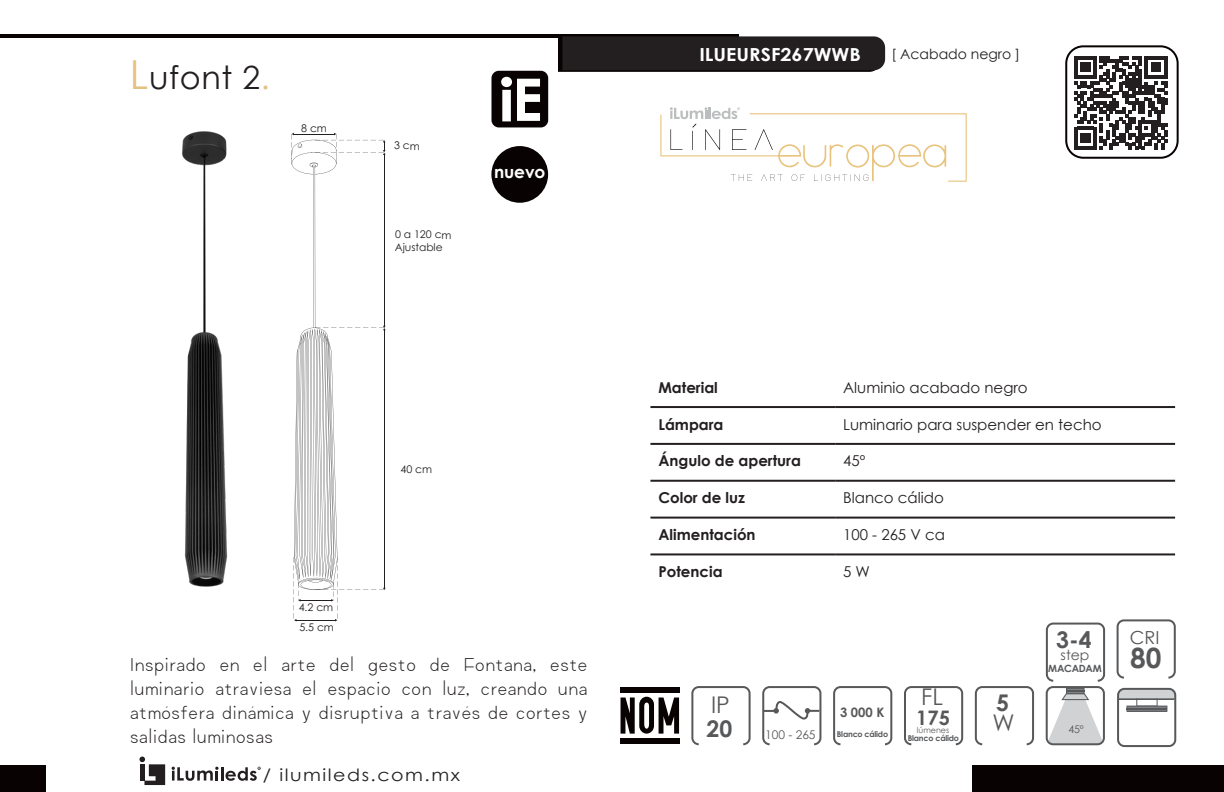
<style>
.page{position:relative;width:1224px;height:792px;background:#fff}
.page>*{position:absolute;margin:0;border:0;box-sizing:border-box;transform-origin:0 0}
.t1{font:32px "Century Gothic";letter-spacing:.02em;color:#231f20}
.t2{font:700 28px "Century Gothic";color:#57585a}
.t3{font:700 23px "Century Gothic";color:#57585a}
.t4{font:23px "Century Gothic";color:#57585a}
.t5{font:700 20px "Century Gothic";color:#57585a}
.t6{font:300 18px/24px "Regime";letter-spacing:.02em;color:#231f20;text-align:justify}
.t7{font:700 18px "Century Gothic";color:#fff;scale:1.1 1}
.t8{font:18px "Century Gothic";color:#57585a}
.t9{font:17px "Century Gothic";letter-spacing:.08em;color:#231f20;scale:1.12 1}
.t10{font:700 17px "Century Gothic";letter-spacing:-.01em;color:#fff}
.t11{font:15px "Century Gothic";color:#231f20}
.t12{font:700 15px "Century Gothic";color:#231f20}
.t13{font:14px "Century Gothic";color:#231f20}
.t14{font:14px "Century Gothic";color:#57585a}
.t15{font:700 13px "Century Gothic";color:#57585a}
.t16{font:12px "Century Gothic";color:#57585a}
.t17{font:10.6px/12.8px "Century Gothic Pro";color:#231f20}
.t18{font:10.6px "Century Gothic";color:#57585a}
.t19{font:700 10px "Century Gothic";letter-spacing:-.025em;color:#57585a}
.t20{font:700 8px "Century Gothic";letter-spacing:-.025em;color:#57585a}
.t21{font:8px "Century Gothic";color:#57585a}
.s1{font-size:40px;color:#e4c180}
.s2{color:#e4c180}
</style>
<div class="page">
<div style="left:1065px;top:45px;width:114px;height:114px;border:2px solid #080302;border-radius:17px"></div>
<hr style="left:1px;top:34px;width:738px;height:4px;background:#080302">
<div style="left:0;top:765px;width:46px;height:27px;background:#080302"></div>
<div style="left:972px;top:765px;width:252px;height:27px;background:#080302"></div>
<hr style="left:221px;top:767px;width:3px;height:14px;background:#231f20">
<svg style="left:226px;top:767px;width:35px;height:14px"></svg>
<svg style="left:172px;top:767px;width:47px;height:14px"></svg>
<svg style="left:139px;top:757px;width:26px;height:28px"></svg>
<hr style="left:140px;top:764px;width:4px;height:17px;background:#231f20">
<img style="left:182px;top:131px;width:46px;height:456px">
<svg style="left:558px;top:36px;width:327px;height:36px;background:#242021"></svg>
<hr style="left:650px;top:406px;width:185px;height:2px;background:#231f20">
<hr style="left:835px;top:406px;width:340px;height:2px;background:#231f20">
<hr style="left:650px;top:443px;width:185px;height:2px;background:#231f20">
<hr style="left:835px;top:443px;width:340px;height:2px;background:#231f20">
<hr style="left:650px;top:480px;width:185px;height:2px;background:#231f20">
<hr style="left:835px;top:480px;width:340px;height:2px;background:#231f20">
<hr style="left:650px;top:517px;width:185px;height:2px;background:#231f20">
<hr style="left:835px;top:517px;width:340px;height:2px;background:#231f20">
<hr style="left:650px;top:553px;width:185px;height:2px;background:#231f20">
<hr style="left:835px;top:553px;width:340px;height:2px;background:#231f20">
<div style="left:975px;top:686px;width:59px;height:59px;border:2px solid #57585a;border-radius:6px"></div>
<div style="left:904px;top:686px;width:59px;height:59px;border:2px solid #57585a;border-radius:6px"></div>
<div style="left:691px;top:686px;width:60px;height:59px;border:2px solid #57585a;border-radius:6px"></div>
<div style="left:762px;top:686px;width:59px;height:59px;border:2px solid #57585a;border-radius:6px"></div>
<svg style="left:762px;top:700px;width:59px;height:21px"></svg>
<div style="left:621px;top:688px;width:59px;height:5px;background:#080302"></div>
<div style="left:621px;top:738px;width:59px;height:6px;background:#080302"></div>
<svg style="left:621px;top:697px;width:58px;height:37px"></svg>
<div style="left:1117px;top:619px;width:59px;height:60px;border:2px solid #57585a;border-radius:6px"></div>
<div style="left:833px;top:686px;width:59px;height:59px;border:2px solid #57585a;border-radius:6px"></div>
<div style="left:492px;top:71px;width:56px;height:56px;background:#080302;border-radius:7px"></div>
<svg style="left:501px;top:77px;width:39px;height:44px"></svg>
<svg style="left:660px;top:107px;width:307px;height:75px"></svg>
<svg style="left:1049px;top:689px;width:53px;height:53px"></svg>
<div style="left:1046px;top:686px;width:59px;height:59px;border:2px solid #57585a;border-radius:6px"></div>
<div style="left:491px;top:146px;width:57px;height:57px;background:#080302;border-radius:50%"></div>
<svg style="left:1120px;top:691px;width:56px;height:21px"></svg>
<hr style="left:1127px;top:708px;width:40px;height:1px;background:#57585a">
<div style="left:1117px;top:688px;width:59px;height:59px;border:2px solid #57585a;border-radius:6px"></div>
<svg style="left:1074px;top:56px;width:93px;height:93px"></svg>
<div style="left:1046px;top:623px;width:59px;height:59px;border:2px solid #57585a;border-radius:6px"></div>
<svg style="left:291px;top:132px;width:95px;height:490px"></svg>
<p class="t1" style="left:130px;top:58px;width:142px"><span class="s1">L</span>ufont 2<span class="s2">.</span></p>
<p class="t17" style="left:395px;top:228px;width:58px;rotate:1deg">0 a 120 cm<br>Ajustable</p>
<p class="t10" style="left:494px;top:162px;width:52px">nuevo</p>
<p class="t17" style="left:299px;top:597px;width:37px;line-height:20.2px;rotate:1deg">4.2 cm<br>5.5 cm</p>
<p class="t17" style="left:401px;top:462px;width:33px;rotate:1deg">40 cm</p>
<p class="t6" style="left:130px;top:653px;width:459px">Inspirado en el arte del gesto de Fontana, este luminario atraviesa el espacio con luz, creando una atmósfera dinámica y disruptiva a través de cortes y salidas luminosas</p>
<p class="t9" style="left:263px;top:765px;width:178px">/ ilumileds.com.mx</p>
<p class="t7" style="left:699px;top:43px;width:148px">ILUEURSF267WWB</p>
<p class="t13" style="left:891px;top:45px;width:130px">[ Acabado negro ]</p>
<p class="t12" style="left:658px;top:378px;width:61px">Material</p>
<p class="t11" style="left:843px;top:378px;width:186px">Aluminio acabado negro</p>
<p class="t12" style="left:658px;top:415px;width:67px">Lámpara</p>
<p class="t11" style="left:843px;top:415px;width:260px">Luminario para suspender en techo</p>
<p class="t12" style="left:658px;top:452px;width:144px">Ángulo de apertura</p>
<p class="t11" style="left:843px;top:452px;width:24px">45º</p>
<p class="t12" style="left:658px;top:488px;width:88px">Color de luz</p>
<p class="t11" style="left:843px;top:489px;width:102px">Blanco cálido</p>
<p class="t12" style="left:658px;top:525px;width:99px">Alimentación</p>
<p class="t11" style="left:843px;top:526px;width:103px">100 - 265 V ca</p>
<p class="t12" style="left:658px;top:562px;width:66px">Potencia</p>
<p class="t11" style="left:843px;top:562px;width:28px">5 W</p>
<p class="t4" style="left:711px;top:691px;width:20px">IP</p>
<p class="t3" style="left:707px;top:714px;width:27px">20</p>
<p class="t16" style="left:765px;top:728px;width:52px">100 - 265</p>
<p class="t15" style="left:840px;top:704px;width:46px">3 000 K</p>
<p class="t20" style="left:837px;top:729px;width:53px">Blanco cálido</p>
<p class="t4" style="left:921px;top:683px;width:23px">FL</p>
<p class="t5" style="left:916px;top:706px;width:35px">175</p>
<p class="t21" style="left:917px;top:726px;width:34px">lúmenes</p>
<p class="t20" style="left:908px;top:734px;width:53px">Blanco cálido</p>
<p class="t3" style="left:996px;top:689px;width:14px">5</p>
<p class="t4" style="left:993px;top:709px;width:24px">W</p>
<p class="t3" style="left:1056px;top:625px;width:37px">3-4</p>
<p class="t14" style="left:1061px;top:646px;width:30px">step</p>
<p class="t19" style="left:1048px;top:662px;width:55px">MACADAM</p>
<p class="t18" style="left:1069px;top:723px;width:17px">45º</p>
<p class="t8" style="left:1130px;top:627px;width:31px">CRI</p>
<p class="t2" style="left:1130px;top:641px;width:33px">80</p>
</div>
